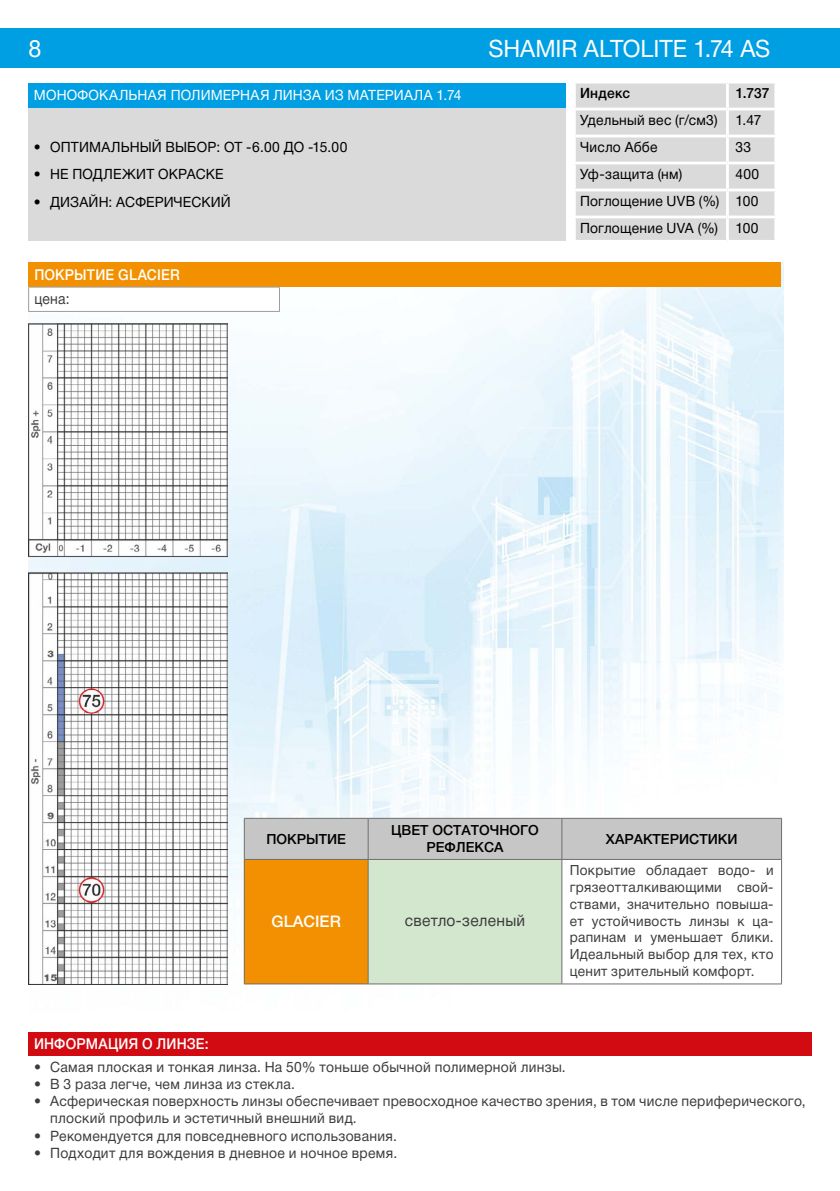
<style>
.page{position:relative;width:840px;height:1191px;background:#fff}
.page>*{position:absolute;margin:0;border:0;box-sizing:border-box;transform-origin:0 0}
.t1{font:24px "Helvetica Neue Cyr";letter-spacing:-.005em;color:#fff}
.t2{font:16px "Helvetica Neue Cyr";letter-spacing:.015em;color:#3c3c3b}
.t3{font:500 16px "Helvetica Neue Cyr";color:#fff}
.t4{font:500 15px "Helvetica Neue Cyr";letter-spacing:.01em;color:#fff;scale:.92 1}
.t5{font:15px "Helvetica Neue Cyr";color:#3c3c3b;scale:.92 1}
.t6{font:14.4px/17.2px "Helvetica Neue Cyr";letter-spacing:.02em;color:#3c3c3b}
.t7{font:14.2px/27px "Helvetica Neue Cyr";letter-spacing:.02em;color:#000;text-align:justify}
.t8{font:14.2px "Helvetica Neue Cyr";letter-spacing:.01em;color:#fff}
.t9{font:500 14.2px "Helvetica Neue Cyr";letter-spacing:.015em;color:#000}
.t10{font:14px/16.8px "Helvetica Neue Cyr";letter-spacing:.02em;color:#3c3c3b;text-align:justify}
.t11{font:500 14px/16.8px "Helvetica Neue Cyr";color:#000;text-align:center}
</style>
<div class="page">
<img style="left:28px;top:263px;width:754px;height:722px">
<div style="left:28px;top:1032px;width:783px;height:23px;background:#d20a11"></div>
<div style="left:28px;top:84px;width:538px;height:24px;background:#009fe3"></div>
<div style="left:28px;top:108px;width:538px;height:133px;background:#dadada"></div>
<div style="left:29px;top:263px;width:751px;height:24px;background:#f39000"></div>
<div style="left:29px;top:287px;width:250px;height:24px;background:#fff"></div>
<hr style="left:28px;top:287px;width:252px;height:1px;background:#9d9d9c">
<svg style="left:28px;top:287px;width:1px;height:24px"></svg>
<svg style="left:279px;top:287px;width:1px;height:24px"></svg>
<hr style="left:28px;top:311px;width:252px;height:1px;background:#9d9d9c">
<svg style="left:575px;top:83px;width:199px;height:157px;background:#dcdcdc"></svg>
<hr style="left:725px;top:83px;width:3px;height:25px;background:#fff">
<hr style="left:572px;top:108px;width:155px;height:2px;background:#fff">
<hr style="left:727px;top:108px;width:49px;height:2px;background:#fff">
<hr style="left:725px;top:110px;width:3px;height:25px;background:#fff">
<hr style="left:572px;top:135px;width:155px;height:2px;background:#fff">
<hr style="left:727px;top:135px;width:49px;height:2px;background:#fff">
<hr style="left:725px;top:137px;width:3px;height:25px;background:#fff">
<hr style="left:572px;top:162px;width:155px;height:2px;background:#fff">
<hr style="left:727px;top:162px;width:49px;height:2px;background:#fff">
<hr style="left:725px;top:164px;width:3px;height:25px;background:#fff">
<hr style="left:572px;top:189px;width:155px;height:2px;background:#fff">
<hr style="left:727px;top:189px;width:49px;height:2px;background:#fff">
<hr style="left:725px;top:191px;width:3px;height:24px;background:#fff">
<hr style="left:572px;top:215px;width:155px;height:3px;background:#fff">
<hr style="left:727px;top:215px;width:49px;height:3px;background:#fff">
<hr style="left:725px;top:218px;width:3px;height:22px;background:#fff">
<div style="left:0;top:28px;width:839px;height:40px;background:#009fe3"></div>
<img style="left:28px;top:323px;width:199px;height:661px">
<div style="left:245px;top:819px;width:535px;height:40px;background:#c6c6c6"></div>
<div style="left:244px;top:859px;width:124px;height:125px;background:#f39001"></div>
<div style="left:368px;top:859px;width:193px;height:125px;background:#d3e7cf"></div>
<hr style="left:244px;top:818px;width:124px;height:1px;background:#706f6f">
<hr style="left:244px;top:818px;width:1px;height:41px;background:#706f6f">
<hr style="left:368px;top:818px;width:193px;height:1px;background:#706f6f">
<hr style="left:367px;top:818px;width:1px;height:41px;background:#706f6f">
<hr style="left:561px;top:818px;width:220px;height:1px;background:#706f6f">
<hr style="left:561px;top:818px;width:1px;height:41px;background:#706f6f">
<hr style="left:780px;top:818px;width:1px;height:41px;background:#706f6f">
<hr style="left:244px;top:859px;width:124px;height:1px;background:#706f6f">
<hr style="left:244px;top:859px;width:1px;height:124px;background:#706f6f">
<hr style="left:368px;top:859px;width:193px;height:1px;background:#706f6f">
<hr style="left:367px;top:859px;width:1px;height:124px;background:#706f6f">
<hr style="left:561px;top:859px;width:220px;height:1px;background:#706f6f">
<hr style="left:561px;top:859px;width:1px;height:124px;background:#706f6f">
<hr style="left:780px;top:859px;width:1px;height:124px;background:#706f6f">
<hr style="left:244px;top:983px;width:124px;height:1px;background:#706f6f">
<hr style="left:368px;top:983px;width:193px;height:1px;background:#706f6f">
<hr style="left:561px;top:983px;width:220px;height:1px;background:#706f6f">
<h1 class="t1" style="left:28px;top:35px;width:14px">8</h1>
<h1 class="t1" style="left:488px;top:35px;width:283px">SHAMIR ALTOLITE 1.74 AS</h1>
<p class="t8" style="left:34px;top:87px;width:429px">МОНОФОКАЛЬНАЯ ПОЛИМЕРНАЯ ЛИНЗА ИЗ МАТЕРИАЛА 1.74</p>
<p class="t7" style="left:34px;top:133px;width:315px">• ОПТИМАЛЬНЫЙ ВЫБОР: ОТ -6.00 ДО -15.00</p>
<p class="t7" style="left:34px;top:161px;width:191px">• НЕ ПОДЛЕЖИТ ОКРАСКЕ</p>
<p class="t7" style="left:34px;top:189px;width:198px">• ДИЗАЙН: АСФЕРИЧЕСКИЙ</p>
<p class="t4" style="left:34px;top:266px;width:160px">ПОКРЫТИЕ GLACIER</p>
<p class="t5" style="left:34px;top:291px;width:40px">цена:</p>
<p class="t9" style="left:579px;top:85px;width:52px">Индекс</p>
<p class="t9" style="left:735px;top:85px;width:36px">1.737</p>
<p class="t7" style="left:579px;top:106px;width:139px">Удельный вес (г/см3)</p>
<p class="t7" style="left:735px;top:106px;width:27px">1.47</p>
<p class="t7" style="left:579px;top:133px;width:79px">Число Аббе</p>
<p class="t7" style="left:735px;top:133px;width:17px">33</p>
<p class="t7" style="left:579px;top:160px;width:104px">Уф-защита (нм)</p>
<p class="t7" style="left:579px;top:160px;width:181px;text-indent:155px">400<br>Поглощение UVB (%) 100<br>Поглощение UVA (%) 100</p>
<p class="t11" style="left:266px;top:830px;width:81px">ПОКРЫТИЕ</p>
<p class="t11" style="left:391px;top:822px;width:149px">ЦВЕТ ОСТАТОЧНОГО<br>РЕФЛЕКСА</p>
<p class="t11" style="left:605px;top:830px;width:133px">ХАРАКТЕРИСТИКИ</p>
<p class="t3" style="left:271px;top:913px;width:71px">GLACIER</p>
<p class="t2" style="left:404px;top:912px;width:122px">светло-зеленый</p>
<p class="t10" style="left:569px;top:862px;width:205px">Покрытие обладает водо- и грязеотталкивающими свой&shy;ствами, значительно повыша&shy;ет устойчивость линзы к ца&shy;рапинам и уменьшает блики.<br>Идеальный выбор для тех, кто ценит зрительный комфорт.</p>
<p class="t4" style="left:34px;top:1035px;width:191px">ИНФОРМАЦИЯ О ЛИНЗЕ:</p>
<p class="t6" style="left:34px;top:1058px;width:533px">• Самая плоская и тонкая линза. На 50% тоньше обычной полимерной линзы.</p>
<p class="t6" style="left:34px;top:1075px;width:262px">• В 3 раза легче, чем линза из стекла.</p>
<p class="t6" style="left:50px;top:1092px;width:756px;text-indent:-16px">• Асферическая поверхность линзы обеспечивает превосходное качество зрения, в том числе периферического, плоский профиль и эстетичный внешний вид.</p>
<p class="t6" style="left:34px;top:1127px;width:364px">• Рекомендуется для повседневного использования.</p>
<p class="t6" style="left:34px;top:1144px;width:364px">• Подходит для вождения в дневное и ночное время.</p>
</div>
